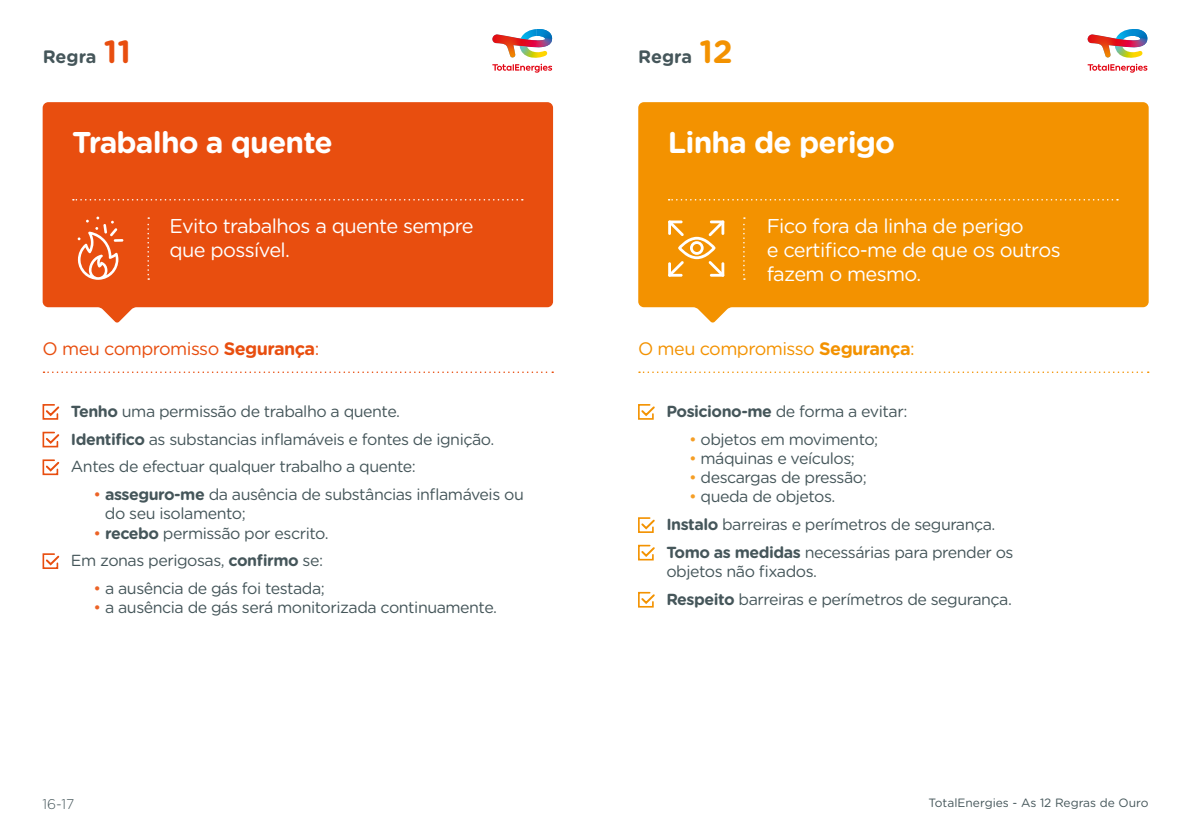
<style>
.page{position:relative;width:1191px;height:840px;background:#fff}
.page>*{position:absolute;margin:0;border:0;box-sizing:border-box;transform-origin:0 0}
.t1{font:700 32px "Gotham Rounded";color:#e84e0f}
.t2{font:700 32px "Gotham Rounded";color:#f39200}
.t3{font:700 30px "Gotham Rounded";letter-spacing:-.03em;color:#fff}
.t4{font:20px/24px "Gotham Rounded";letter-spacing:-.03em;color:#fff}
.t5{font:18px "Gotham Rounded";letter-spacing:-.03em;color:#e84e0f}
.t6{font:18px "Gotham Rounded";letter-spacing:-.03em;color:#f39200}
.t7{font:700 18px "Gotham Rounded";letter-spacing:-.005em;color:#45565a}
.t8{font:16px/19.2px "Gotham Rounded";letter-spacing:-.03em;color:#45565a}
.t9{font:300 14px "Gotham Rounded";color:#45565a}
.t10{font:12px "Gotham Rounded";color:#45565a}
.s1{font-weight:700}
.s2{color:#ec6326}
.s3{color:#f59e25}
</style>
<div class="page">
<svg style="left:43px;top:102px;width:510px;height:220px;background:#e95a1f"></svg>
<svg style="left:42px;top:404px;width:18px;height:16px"></svg>
<svg style="left:42px;top:431px;width:18px;height:17px"></svg>
<svg style="left:42px;top:553px;width:18px;height:16px"></svg>
<svg style="left:42px;top:459px;width:18px;height:16px"></svg>
<svg style="left:73px;top:199px;width:450px;height:1px"></svg>
<svg style="left:147px;top:217px;width:2px;height:63px"></svg>
<svg style="left:78px;top:216px;width:45px;height:64px;background:#ec7443"></svg>
<svg style="left:638px;top:102px;width:510px;height:220px;background:#f39911"></svg>
<svg style="left:638px;top:404px;width:17px;height:16px"></svg>
<svg style="left:638px;top:517px;width:17px;height:16px"></svg>
<svg style="left:638px;top:544px;width:17px;height:17px"></svg>
<svg style="left:638px;top:591px;width:17px;height:17px"></svg>
<svg style="left:668px;top:199px;width:450px;height:1px"></svg>
<svg style="left:743px;top:217px;width:2px;height:63px"></svg>
<svg style="left:668px;top:220px;width:56px;height:56px"></svg>
<svg style="left:1087px;top:64px;width:60px;height:9px"></svg>
<img style="left:1087px;top:29px;width:60px;height:29px">
<svg style="left:492px;top:64px;width:60px;height:9px"></svg>
<img style="left:492px;top:29px;width:60px;height:29px">
<svg style="left:639px;top:371px;width:509px;height:2px"></svg>
<svg style="left:43px;top:371px;width:510px;height:2px"></svg>
<p class="t7" style="left:43px;top:43px;width:55px">Regra</p>
<p class="t1" style="left:104px;top:28px;width:29px">11</p>
<p class="t7" style="left:638px;top:43px;width:55px">Regra</p>
<p class="t2" style="left:699px;top:28px;width:35px">12</p>
<p class="t3" style="left:72px;top:120px;width:262px">Trabalho a quente</p>
<p class="t4" style="left:169px;top:213px;width:305px">Evito trabalhos a quente sempre que possível.</p>
<p class="t3" style="left:668px;top:120px;width:229px">Linha de perigo</p>
<p class="t4" style="left:766px;top:213px;width:295px">Fico fora da linha de perigo<br>e certifico-me de que os outros fazem o mesmo.</p>
<p class="t5" style="left:43px;top:336px;width:278px">O meu compromisso <span class="s1">Segurança</span>:</p>
<p class="t6" style="left:638px;top:336px;width:278px">O meu compromisso <span class="s1">Segurança</span>:</p>
<p class="t8" style="left:71px;top:401px;width:331px"><span class="s1">Tenho</span> uma permissão de trabalho a quente.</p>
<p class="t8" style="left:71px;top:428px;width:425px"><span class="s1">Identifico</span> as substancias inflamáveis e fontes de ignição.</p>
<p class="t8" style="left:71px;top:456px;width:347px">Antes de efectuar qualquer trabalho a quente:</p>
<p class="t8" style="left:94px;top:484px;width:432px"><span class="s2">•</span> <span class="s1">asseguro-me</span> da ausência de substâncias inflamáveis ou</p>
<p class="t8" style="left:105px;top:503px;width:142px">do seu isolamento;</p>
<p class="t8" style="left:94px;top:522px;width:237px"><span class="s2">•</span> <span class="s1">recebo</span> permissão por escrito.</p>
<p class="t8" style="left:71px;top:550px;width:254px">Em zonas perigosas, <span class="s1">confirmo</span> se:</p>
<p class="t8" style="left:94px;top:577px;width:233px"><span class="s2">•</span> a ausência de gás foi testada;</p>
<p class="t8" style="left:94px;top:597px;width:405px"><span class="s2">•</span> a ausência de gás será monitorizada continuamente.</p>
<p class="t8" style="left:666px;top:400px;width:242px"><span class="s1">Posiciono-me</span> de forma a evitar:</p>
<p class="t8" style="left:689px;top:428px;width:191px"><span class="s3">•</span> objetos em movimento;</p>
<p class="t8" style="left:689px;top:447px;width:167px"><span class="s3">•</span> máquinas e veículos;</p>
<p class="t8" style="left:689px;top:467px;width:179px"><span class="s3">•</span> descargas de pressão;</p>
<p class="t8" style="left:689px;top:486px;width:148px"><span class="s3">•</span> queda de objetos.</p>
<p class="t8" style="left:666px;top:513px;width:331px"><span class="s1">Instalo</span> barreiras e perímetros de segurança.</p>
<p class="t8" style="left:666px;top:541px;width:349px"><span class="s1">Tomo as medidas</span> necessárias para prender os objetos não fixados.</p>
<p class="t8" style="left:666px;top:588px;width:347px"><span class="s1">Respeito</span> barreiras e perímetros de segurança.</p>
<p class="t9" style="left:43px;top:793px;width:33px">16-17</p>
<p class="t10" style="left:928px;top:794px;width:221px">TotalEnergies - As 12 Regras de Ouro</p>
</div>
